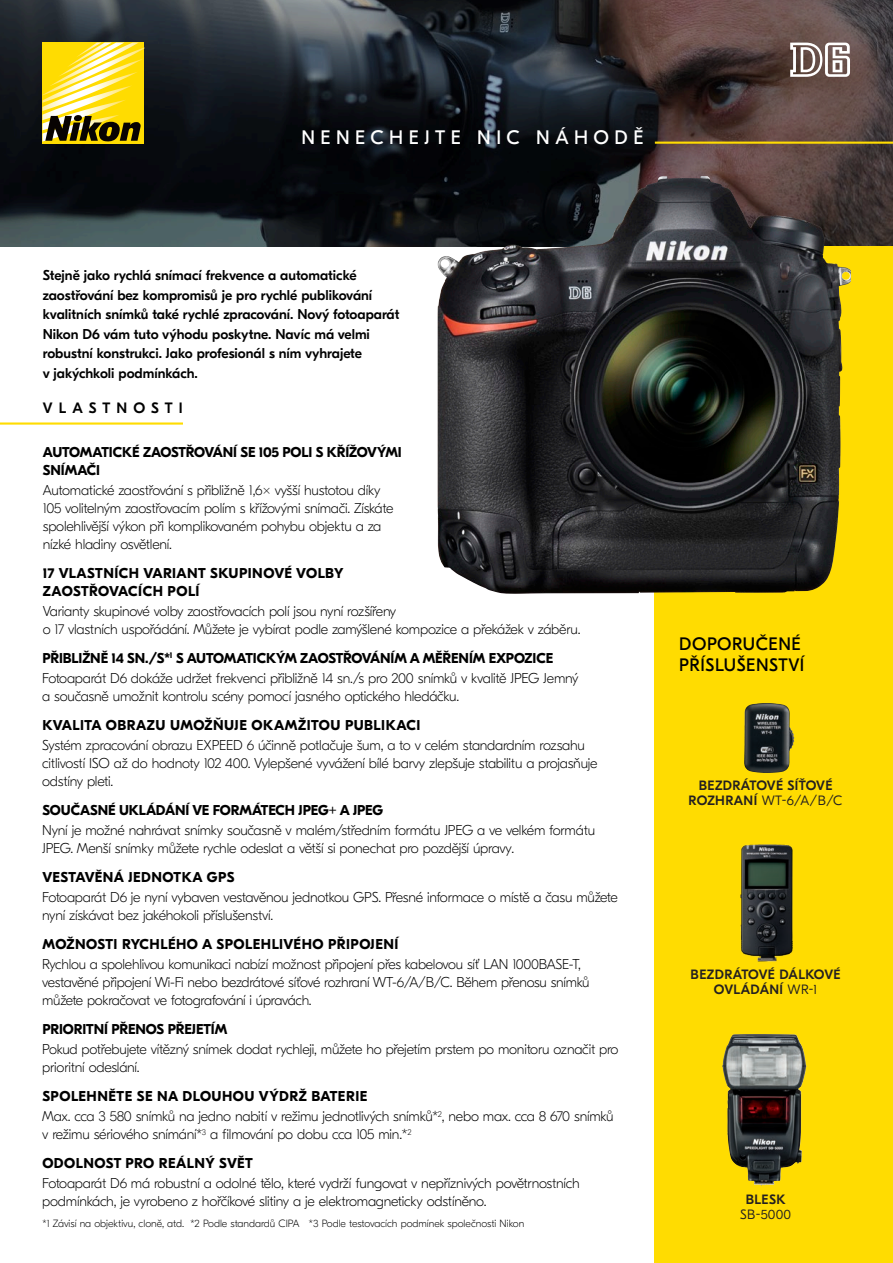
<style>
.page{position:relative;width:893px;height:1263px;background:#fff}
.page>*{position:absolute;margin:0;border:0;box-sizing:border-box;transform-origin:0 0}
.t1{font:19.5px "GT Eesti Pro Display";letter-spacing:.28em;color:#fff}
.t2{font:18px/21px "GT Eesti Pro Display";letter-spacing:.03em;color:#000}
.t3{font:500 15px "GT Eesti Pro Display";letter-spacing:.41em;color:#000}
.t4{font:100 14.25px/18px "GT Eesti Pro Display";letter-spacing:-.015em;color:#000}
.t5{font:500 14.25px/19.5px "GT Eesti Pro Display";color:#000}
.t6{font:700 14.25px/18px "GT Eesti Pro Display";letter-spacing:.035em;color:#000}
.t7{font:700 14.25px/18px "GT Eesti Pro Display";letter-spacing:-.005em;color:#000}
.t8{font:500 13.5px/15px "GT Eesti Pro Display";letter-spacing:.025em;color:#231f20;text-align:center}
.t9{font:300 13.5px "GT Eesti Pro Display";letter-spacing:.02em;color:#231f20}
.t10{font:100 10.5px "GT Eesti Pro Display";color:#000}
.s1{font-weight:700}
.s2{font-weight:300}
</style>
<div class="page">
<svg style="left:0;top:0;width:893px;height:247px;background:#2a292c"></svg>
<hr style="left:655px;top:142px;width:238px;height:2px;background:#ffdc01">
<div style="left:655px;top:247px;width:238px;height:1016px;background:#ffdc01"></div>
<svg style="left:43px;top:43px;width:101px;height:99px;background:#dbc43f"></svg>
<img style="left:438px;top:176px;width:401px;height:418px">
<svg style="left:790px;top:43px;width:60px;height:34px"></svg>
<hr style="left:0;top:422px;width:183px;height:3px;background:#ffdc01">
<img style="left:722px;top:1034px;width:52px;height:152px">
<img style="left:740px;top:844px;width:53px;height:118px">
<img style="left:744px;top:703px;width:50px;height:70px">
<h1 class="t1" style="left:301px;top:126px;width:344px">NENECHEJTE NIC NÁHODĚ</h1>
<p class="t5" style="left:43px;top:266px;width:358px">Stejně jako rychlá snímací frekvence a automatické zaostřování bez kompromisů je pro rychlé publikování kvalitních snímků také rychlé zpracování. Nový fotoaparát Nikon D6 vám tuto výhodu poskytne. Navíc má velmi robustní konstrukci. Jako profesionál s ním vyhrajete<br>v jakýchkoli podmínkách.</p>
<p class="t3" style="left:43px;top:399px;width:141px">VLASTNOSTI</p>
<p class="t7" style="left:43px;top:444px;width:360px">AUTOMATICKÉ ZAOSTŘOVÁNÍ SE 105 POLI S KŘÍŽOVÝMI<br>SNÍMAČI</p>
<p class="t4" style="left:43px;top:482px;width:352px">Automatické zaostřování s přibližně 1,6× vyšší hustotou díky 105 volitelným zaostřovacím polím s křížovými snímači. Získáte spolehlivější výkon při komplikovaném pohybu objektu a za nízké hladiny osvětlení.</p>
<p class="t6" style="left:43px;top:565px;width:302px">17 VLASTNÍCH VARIANT SKUPINOVÉ VOLBY<br>ZAOSTŘOVACÍCH POLÍ</p>
<p class="t4" style="left:43px;top:603px;width:539px">Varianty skupinové volby zaostřovacích polí jsou nyní rozšířeny<br>o 17 vlastních uspořádání. Můžete je vybírat podle zamýšlené kompozice a překážek v záběru.</p>
<p class="t4" style="left:42px;top:649px;width:538px;line-height:20.1px"><span class="s1">PŘIBLIŽNĚ 14 SN./S*</span><sup>1</sup> <span class="s1">S AUTOMATICKÝM ZAOSTŘOVÁNÍM A MĚŘENÍM EXPOZICE<br></span>Fotoaparát D6 dokáže udržet frekvenci přibližně 14 sn./s pro 200 snímků v kvalitě JPEG Jemný</p>
<p class="t4" style="left:42px;top:688px;width:418px">a současně umožnit kontrolu scény pomocí jasného optického hledáčku.</p>
<p class="t6" style="left:42px;top:717px;width:380px">KVALITA OBRAZU UMOŽŇUJE OKAMŽITOU PUBLIKACI</p>
<p class="t4" style="left:42px;top:737px;width:557px">Systém zpracování obrazu EXPEED 6 účinně potlačuje šum, a to v celém standardním rozsahu citlivostí ISO až do hodnoty 102 400. Vylepšené vyvážení bílé barvy zlepšuje stabilitu a projasňuje odstíny pleti.</p>
<p class="t7" style="left:42px;top:801px;width:342px">SOUČASNÉ UKLÁDÁNÍ VE FORMÁTECH JPEG+ A JPEG</p>
<p class="t4" style="left:42px;top:822px;width:554px">Nyní je možné nahrávat snímky současně v malém/středním formátu JPEG a ve velkém formátu<br>JPEG. Menší snímky můžete rychle odeslat a větší si ponechat pro pozdější úpravy.</p>
<p class="t6" style="left:42px;top:868px;width:194px">VESTAVĚNÁ JEDNOTKA GPS</p>
<p class="t4" style="left:42px;top:889px;width:577px">Fotoaparát D6 je nyní vybaven vestavěnou jednotkou GPS. Přesné informace o místě a času můžete nyní získávat bez jakéhokoli příslušenství.</p>
<p class="t6" style="left:42px;top:935px;width:358px">MOŽNOSTI RYCHLÉHO A SPOLEHLIVÉHO PŘIPOJENÍ</p>
<p class="t4" style="left:42px;top:956px;width:549px">Rychlou a spolehlivou komunikaci nabízí možnost připojení přes kabelovou síť LAN 1000BASE-T, vestavěné připojení Wi-Fi nebo bezdrátové síťové rozhraní WT-6/A/B/C. Během přenosu snímků můžete pokračovat ve fotografování i úpravách.</p>
<p class="t7" style="left:42px;top:1020px;width:186px">PRIORITNÍ PŘENOS PŘEJETÍM</p>
<p class="t4" style="left:42px;top:1041px;width:578px">Pokud potřebujete vítězný snímek dodat rychleji, můžete ho přejetím prstem po monitoru označit pro prioritní odeslání.</p>
<p class="t4" style="left:42px;top:1086px;width:573px;line-height:20.1px"><span class="s1">SPOLEHNĚTE SE NA DLOUHOU VÝDRŽ BATERIE<br></span>Max. cca 3 580 snímků na jedno nabití v režimu jednotlivých snímků*<sup>2</sup>, nebo max. cca 8 670 snímků</p>
<p class="t4" style="left:42px;top:1126px;width:371px">v režimu sériového snímání*<sup>3</sup> a filmování po dobu cca 105 min.*<sup>2</sup></p>
<p class="t6" style="left:42px;top:1154px;width:212px">ODOLNOST PRO REÁLNÝ SVĚT</p>
<p class="t4" style="left:42px;top:1175px;width:539px">Fotoaparát D6 má robustní a odolné tělo, které vydrží fungovat v nepříznivých povětrnostních podmínkách, je vyrobeno z hořčíkové slitiny a je elektromagneticky odstíněno.</p>
<p class="t10" style="left:43px;top:1218px;width:483px">*1 Závisí na objektivu, cloně, atd. *2 Podle standardů CIPA *3 Podle testovacích podmínek společnosti Nikon</p>
<p class="t2" style="left:679px;top:634px;width:127px">DOPORUČENÉ<br>PŘÍSLUŠENSTVÍ</p>
<p class="t8" style="left:689px;top:778px;width:155px">BEZDRÁTOVÉ SÍŤOVÉ<br>ROZHRANÍ <span class="s2">WT-6/A/B/C</span></p>
<p class="t8" style="left:691px;top:968px;width:151px">BEZDRÁTOVÉ DÁLKOVÉ<br>OVLÁDÁNÍ <span class="s2">WR-1</span></p>
<p class="t8" style="left:746px;top:1192px;width:41px">BLESK</p>
<p class="t9" style="left:740px;top:1207px;width:53px">SB-5000</p>
</div>
